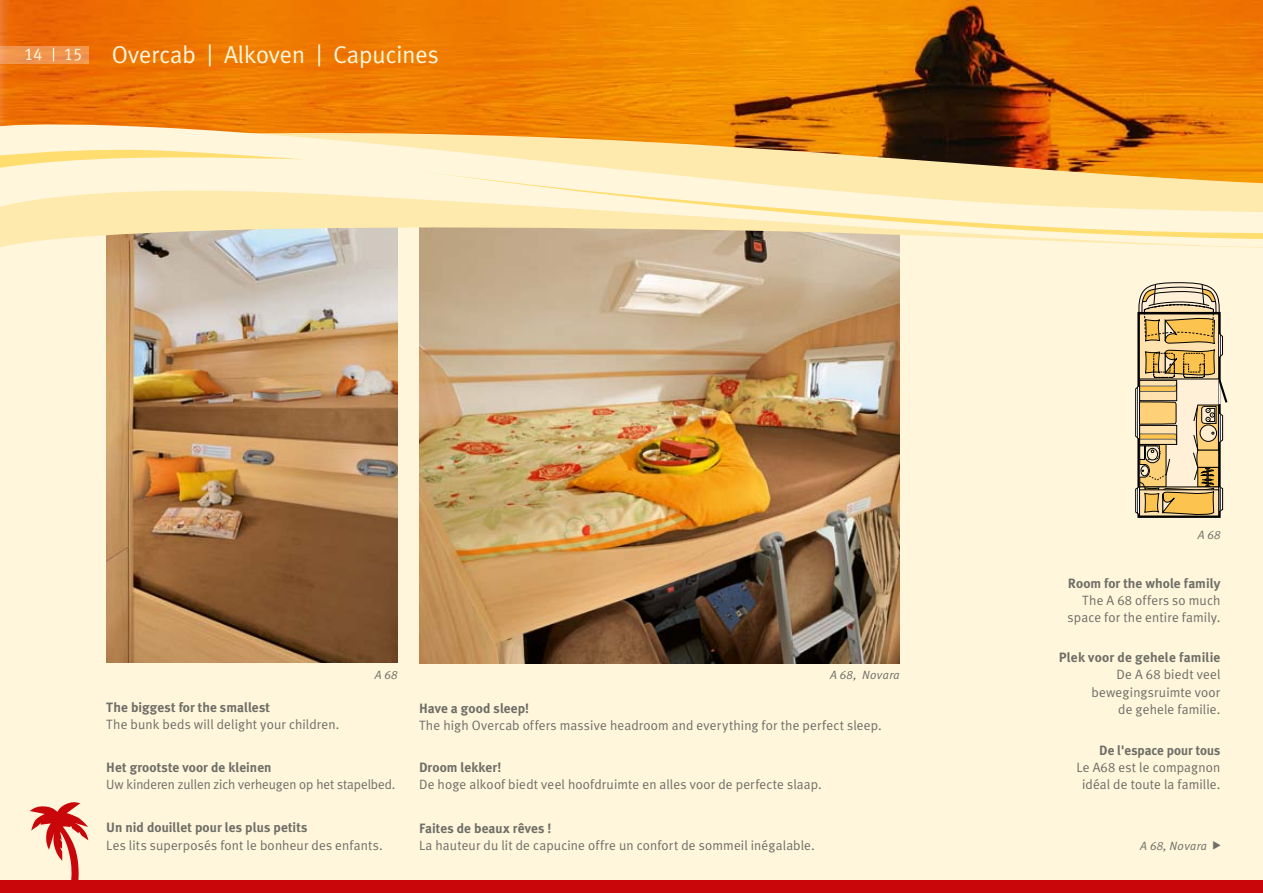
<style>
.page{position:relative;width:1263px;height:893px;background:#fff}
.page>*{position:absolute;margin:0;border:0;box-sizing:border-box;transform-origin:0 0}
.t1{font:24.3px "Meta Plus Normal";color:#fff6dc}
.t2{font:17.25px "Meta Plus Normal Caps";color:#fff6dc}
.t3{font:13.5px/17.2px "Meta Plus Normal";letter-spacing:.01em;color:#6f6e67;text-align:right}
.t4{font:700 13.5px "Meta Plus";letter-spacing:.005em;color:#6f6e67}
.t5{font:italic 12px "Meta Plus Normal";letter-spacing:.025em;color:#6f6e67}
.s1{font-family:"Rotis Sans Serif"}
</style>
<div class="page">
<img style="left:0;top:0;width:1263px;height:114px">
<div style="left:0;top:234px;width:1263px;height:659px;background:#fff6dc"></div>
<img style="left:106px;top:279px;width:292px;height:384px">
<img style="left:419px;top:282px;width:480px;height:381px">
<svg style="left:0;top:114px;width:1263px;height:165px;background:#e4bc83"></svg>
<svg style="left:419px;top:142px;width:844px;height:140px;background:#ebd3a5"></svg>
<svg style="left:0;top:149px;width:305px;height:21px;background:#ffeeb9"></svg>
<svg style="left:1135px;top:282px;width:92px;height:235px"></svg>
<div style="left:0;top:880px;width:1263px;height:13px;background:#c9070a"></div>
<svg style="left:30px;top:802px;width:58px;height:78px"></svg>
<svg style="left:0;top:46px;width:89px;height:17px"></svg>
<svg style="left:53px;top:48px;width:1px;height:13px"></svg>
<p class="t2" style="left:24px;top:44px;width:60px">14 15</p>
<h1 class="t1" style="left:112px;top:41px;width:329px">Overcab <span class="s1">|</span> Alkoven <span class="s1">|</span> Capucines</h1>
<p class="t5" style="left:1198px;top:528px;width:24px">A 68</p>
<p class="t4" style="left:1068px;top:575px;width:154px">Room for the whole family</p>
<p class="t3" style="left:1068px;top:591px;width:154px">The A 68 offers so much space for the entire family.</p>
<p class="t4" style="left:1059px;top:650px;width:163px">Plek voor de gehele familie</p>
<p class="t3" style="left:1091px;top:666px;width:130px">De A 68 biedt veel bewegingsruimte voor de gehele familie.</p>
<p class="t4" style="left:1099px;top:742px;width:123px">De l'espace pour tous</p>
<p class="t3" style="left:1076px;top:758px;width:146px;text-align:center">Le A68 est le compagnon idéal de toute la famille.</p>
<p class="t5" style="left:375px;top:668px;width:24px">A 68</p>
<p class="t5" style="left:830px;top:668px;width:71px">A 68, Novara</p>
<p class="t4" style="left:106px;top:700px;width:165px">The biggest for the smallest</p>
<p class="t3" style="left:106px;top:716px;width:234px">The bunk beds will delight your children.</p>
<p class="t4" style="left:106px;top:759px;width:167px">Het grootste voor de kleinen</p>
<p class="t3" style="left:106px;top:775px;width:291px">Uw kinderen zullen zich verheugen op het stapelbed.</p>
<p class="t4" style="left:106px;top:820px;width:203px">Un nid douillet pour les plus petits</p>
<p class="t3" style="left:106px;top:836px;width:278px">Les lits superposés font le bonheur des enfants.</p>
<p class="t4" style="left:419px;top:700px;width:112px">Have a good sleep!</p>
<p class="t3" style="left:419px;top:716px;width:464px">The high Overcab offers massive headroom and everything for the perfect sleep.</p>
<p class="t4" style="left:419px;top:759px;width:84px">Droom lekker!</p>
<p class="t3" style="left:419px;top:776px;width:404px">De hoge alkoof biedt veel hoofdruimte en alles voor de perfecte slaap.</p>
<p class="t4" style="left:419px;top:820px;width:134px">Faites de beaux rêves !</p>
<p class="t3" style="left:419px;top:836px;width:397px">La hauteur du lit de capucine offre un confort de sommeil inégalable.</p>
<p class="t5" style="left:1140px;top:839px;width:68px">A 68, Novara</p>
</div>
